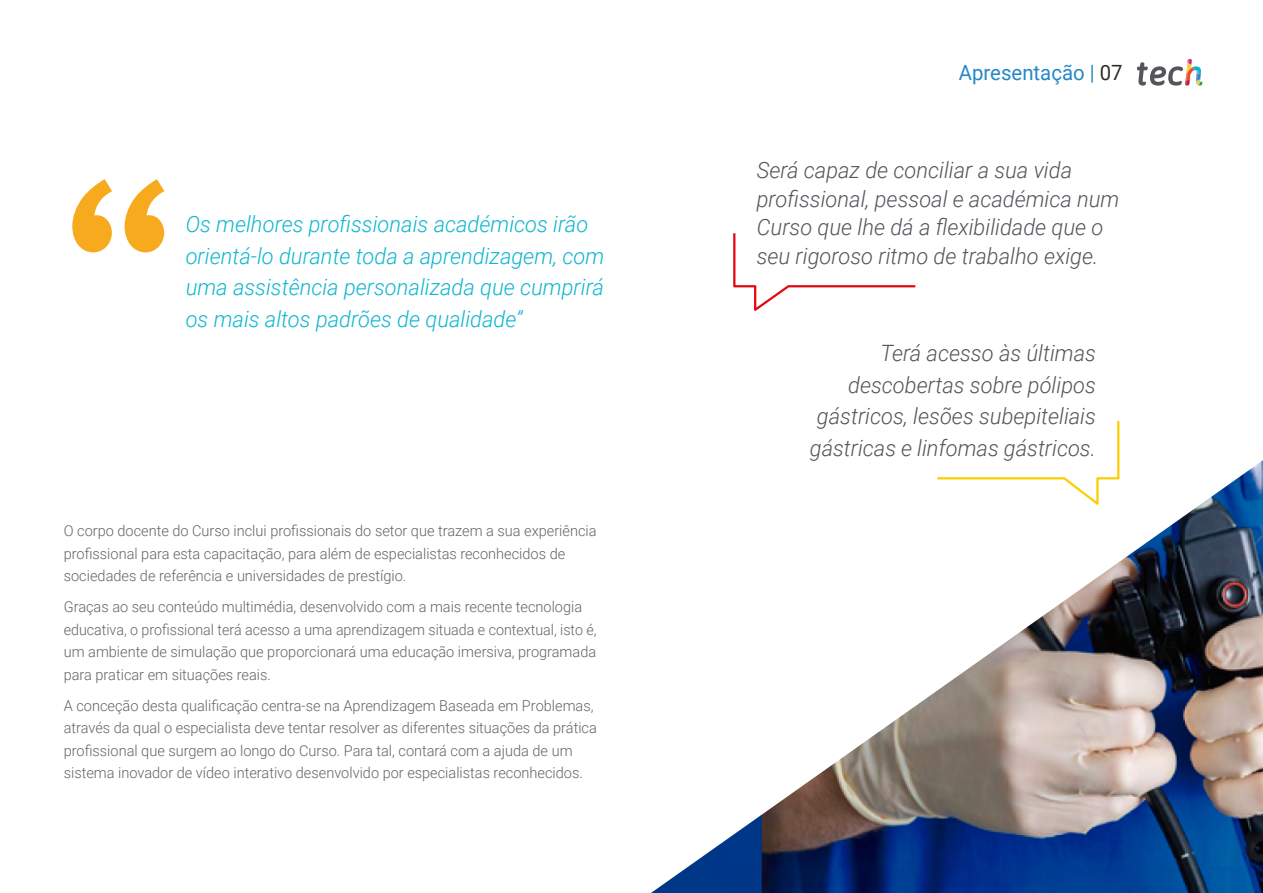
<style>
.page{position:relative;width:1263px;height:893px;background:#fff}
.page>*{position:absolute;margin:0;border:0;box-sizing:border-box;transform-origin:0 0}
.t1{font:italic 300 22.5px/31.5px "Roboto";color:#52555b;text-align:right}
.t2{font:italic 300 22.5px/31.5px "Roboto";color:#0fb6cf}
.t3{font:21px "Roboto";color:#2488c9}
.t4{font:300 15px/22.5px "Roboto";color:#61646a}
.s1{color:#312e20}
</style>
<div class="page">
<svg style="left:72px;top:179px;width:92px;height:73px"></svg>
<img style="left:651px;top:460px;width:612px;height:433px">
<svg style="left:1137px;top:59px;width:65px;height:27px"></svg>
<svg style="left:935px;top:421px;width:185px;height:87px"></svg>
<svg style="left:733px;top:233px;width:183px;height:78px"></svg>
<h1 class="t2" style="left:186px;top:208px;width:420px">Os melhores profissionais académicos irão orientá-lo durante toda a aprendizagem, com uma assistência personalizada que cumprirá os mais altos padrões de qualidade”</h1>
<p class="t4" style="left:64px;top:519px;width:534px">O corpo docente do Curso inclui profissionais do setor que trazem a sua experiência profissional para esta capacitação, para além de especialistas reconhecidos de sociedades de referência e universidades de prestígio.</p>
<p class="t4" style="left:64px;top:595px;width:534px">Graças ao seu conteúdo multimédia, desenvolvido com a mais recente tecnologia educativa, o profissional terá acesso a uma aprendizagem situada e contextual, isto é, um ambiente de simulação que proporcionará uma educação imersiva, programada para praticar em situações reais.</p>
<p class="t4" style="left:64px;top:694px;width:535px">A conceção desta qualificação centra-se na Aprendizagem Baseada em Problemas, através da qual o especialista deve tentar resolver as diferentes situações da prática profissional que surgem ao longo do Curso. Para tal, contará com a ajuda de um sistema inovador de vídeo interativo desenvolvido por especialistas reconhecidos.</p>
<h2 class="t3" style="left:959px;top:57px;width:165px">Apresentação | <span class="s1">07</span></h2>
<h1 class="t1" style="left:757px;top:155px;width:364px;line-height:28.5px;text-align:left">Será capaz de conciliar a sua vida profissional, pessoal e académica num Curso que lhe dá a flexibilidade que o seu rigoroso ritmo de trabalho exige.</h1>
<h1 class="t1" style="left:810px;top:337px;width:288px">Terá acesso às últimas descobertas sobre pólipos gástricos, lesões subepiteliais gástricas e linfomas gástricos.</h1>
</div>
